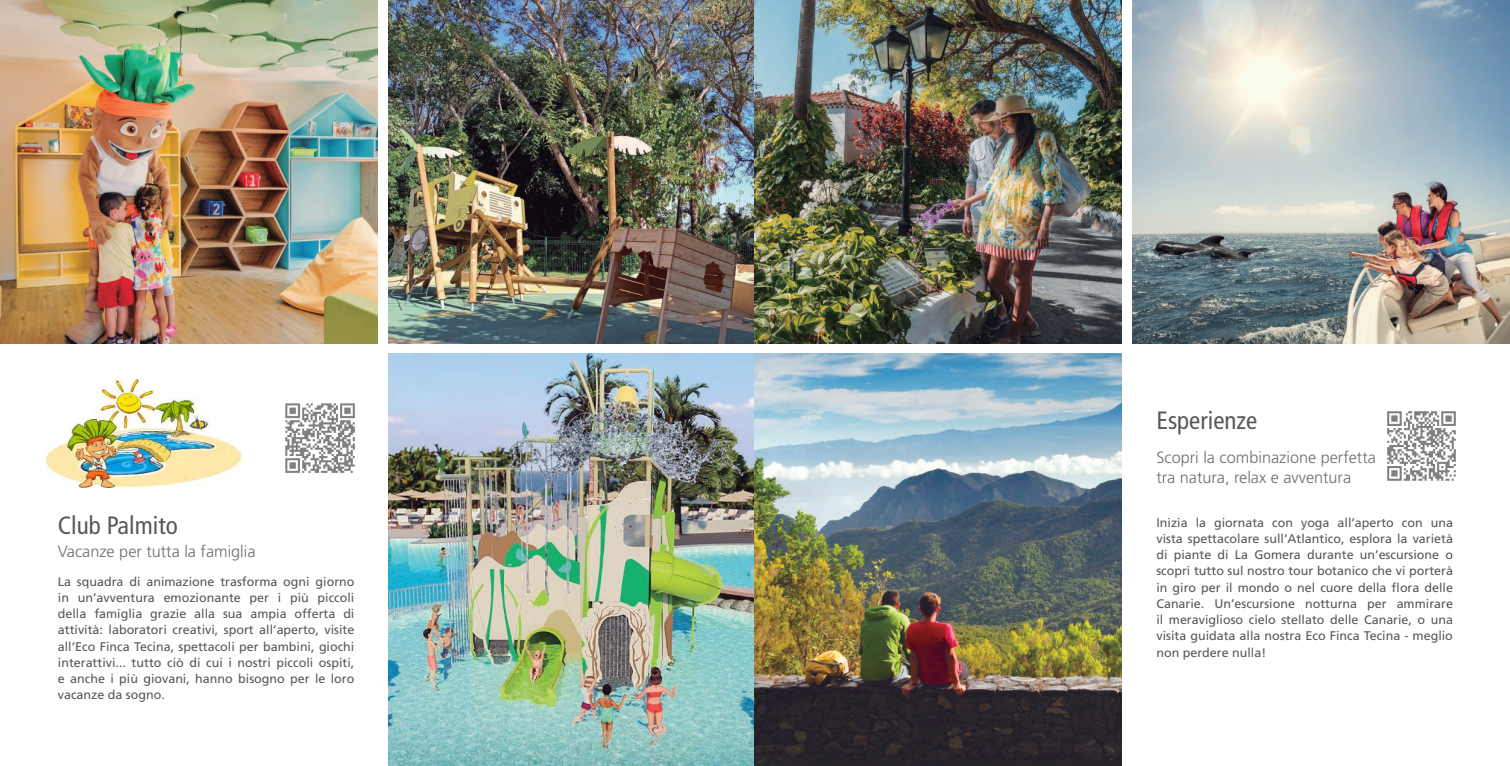
<style>
.page{position:relative;width:1510px;height:766px;background:#fff}
.page>*{position:absolute;margin:0;border:0;box-sizing:border-box;transform-origin:0 0}
.t1{font:condensed 25px "Frutiger LT Pro";color:#57585a}
.t2{font:300 16.25px/19.5px "Frutiger LT Pro";color:#6c6d70}
.t3{font:12.5px/16.2px "Frutiger LT Pro";color:#57585a;text-align:justify}
</style>
<div class="page">
<img style="left:46px;top:379px;width:195px;height:108px">
<img style="left:388px;top:0;width:733px;height:344px">
<img style="left:0;top:0;width:377px;height:344px">
<img style="left:388px;top:354px;width:733px;height:411px">
<img style="left:1132px;top:0;width:377px;height:344px">
<img style="left:285px;top:403px;width:70px;height:70px">
<img style="left:1387px;top:411px;width:69px;height:70px">
<h1 class="t1" style="left:58px;top:511px;width:121px">Club Palmito</h1>
<h2 class="t2" style="left:58px;top:541px;width:199px">Vacanze per tutta la famiglia</h2>
<p class="t3" style="left:58px;top:573px;width:298px">La squadra di animazione trasforma ogni giorno in un’avventura emozionante per i più piccoli della famiglia grazie alla sua ampia offerta di attività: laboratori creativi, sport all’aperto, visite all’Eco Finca Tecina, spettacoli per bambini, giochi interattivi... tutto ciò di cui i nostri piccoli ospiti, e anche i più giovani, hanno bisogno per le loro vacanze da sogno.</p>
<h1 class="t1" style="left:1156px;top:406px;width:102px">Esperienze</h1>
<h2 class="t2" style="left:1156px;top:448px;width:221px">Scopri la combinazione perfetta tra natura, relax e avventura</h2>
<p class="t3" style="left:1156px;top:514px;width:298px">Inizia la giornata con yoga all’aperto con una vista spettacolare sull’Atlantico, esplora la varietà di piante di La Gomera durante un’escursione o scopri tutto sul nostro tour botanico che vi porterà in giro per il mondo o nel cuore della flora delle Canarie. Un’escursione notturna per ammirare il meraviglioso cielo stellato delle Canarie, o una visita guidata alla nostra Eco Finca Tecina - meglio non perdere nulla!</p>
</div>
